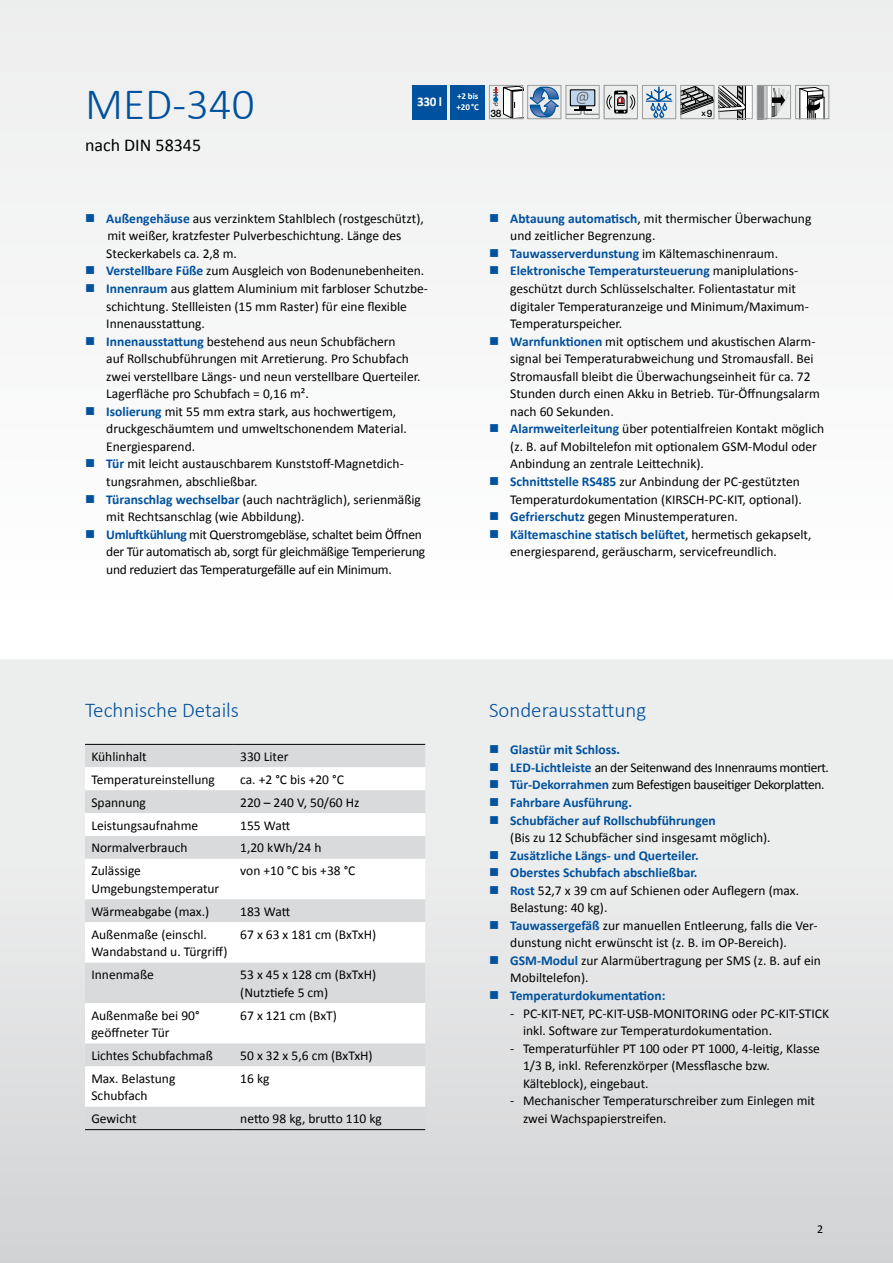
<style>
.page{position:relative;width:893px;height:1263px;background:#fff}
.page>*{position:absolute;margin:0;border:0;box-sizing:border-box;transform-origin:0 0}
.t1{font:300 45px "Calibri";color:#00519e}
.t2{font:300 21px "Calibri";color:#00519e}
.t3{font:18px "Calibri";color:#000}
.t4{font:13.5px/17.5px "Calibri";color:#000}
.t5{font:700 13.5px/17.5px "Calibri";color:#00519e}
.t6{font:700 13.2px "Calibri";color:#fff}
.t7{font:12px "Calibri";color:#000}
.t8{font:500 10.2px "Helvetica Neue";color:#000}
.t9{font:700 9px/10.8px "Calibri";color:#fff}
.t10{font:500 8.1px "Helvetica Neue";color:#000}
.t11{font:500 4.8px "Helvetica Neue";color:#000}
.s1{font-size:10.2px}
.s2{font-weight:700;color:#00519e}
.s3{font-weight:400;color:#000}
</style>
<div class="page">
<div style="left:0;top:0;width:893px;height:617px;background:#f6f6f7"></div>
<svg style="left:0;top:659px;width:893px;height:604px;background:#e2e3e3"></svg>
<div style="left:85px;top:745px;width:340px;height:384px;background:#d9dadb"></div>
<svg style="left:85px;top:767px;width:340px;height:340px"></svg>
<hr style="left:85px;top:744px;width:149px;height:1px;background:#000">
<hr style="left:234px;top:744px;width:191px;height:1px;background:#000">
<hr style="left:85px;top:1129px;width:149px;height:1px;background:#000">
<hr style="left:234px;top:1129px;width:191px;height:1px;background:#000">
<div style="left:412px;top:85px;width:34px;height:34px;background:#00519e"></div>
<div style="left:451px;top:85px;width:34px;height:34px;background:#00519e"></div>
<div style="left:527px;top:85px;width:34px;height:34px;border:1px solid #9c9e9f"></div>
<svg style="left:566px;top:85px;width:34px;height:34px"></svg>
<div style="left:642px;top:85px;width:34px;height:34px;background:#eceded"></div>
<svg style="left:646px;top:87px;width:27px;height:30px"></svg>
<div style="left:642px;top:85px;width:34px;height:34px;border:1px solid #9c9e9f"></div>
<svg style="left:680px;top:85px;width:66px;height:34px"></svg>
<div style="left:719px;top:85px;width:34px;height:34px;border:1px solid #9c9e9f"></div>
<div style="left:489px;top:85px;width:34px;height:34px;background:#eceded"></div>
<svg style="left:493px;top:86px;width:106px;height:33px"></svg>
<div style="left:489px;top:85px;width:34px;height:34px;border:1px solid #9c9e9f"></div>
<div style="left:757px;top:85px;width:6px;height:34px;background:#87888a"></div>
<svg style="left:763px;top:87px;width:26px;height:30px"></svg>
<div style="left:757px;top:85px;width:34px;height:34px;border:1px solid #9c9e9f"></div>
<div style="left:795px;top:85px;width:34px;height:34px;background:#eceded"></div>
<svg style="left:799px;top:87px;width:26px;height:30px"></svg>
<div style="left:795px;top:85px;width:34px;height:34px;border:1px solid #9c9e9f"></div>
<div style="left:604px;top:85px;width:34px;height:34px;background:#eceded;border:1px solid #9c9e9f"></div>
<svg style="left:606px;top:91px;width:29px;height:23px"></svg>
<svg style="left:490px;top:745px;width:23px;height:10px"></svg>
<svg style="left:490px;top:763px;width:23px;height:10px"></svg>
<svg style="left:490px;top:780px;width:23px;height:10px"></svg>
<svg style="left:490px;top:798px;width:23px;height:10px"></svg>
<svg style="left:490px;top:816px;width:23px;height:9px"></svg>
<svg style="left:490px;top:851px;width:23px;height:10px"></svg>
<svg style="left:490px;top:868px;width:23px;height:10px"></svg>
<svg style="left:490px;top:886px;width:23px;height:10px"></svg>
<svg style="left:490px;top:921px;width:23px;height:10px"></svg>
<svg style="left:490px;top:956px;width:23px;height:10px"></svg>
<svg style="left:490px;top:991px;width:23px;height:10px"></svg>
<h1 class="t1" style="left:85px;top:76px;width:171px">MED-340</h1>
<h3 class="t3" style="left:85px;top:133px;width:118px">nach DIN 58345</h3>
<p class="t6" style="left:417px;top:93px;width:26px">330 l</p>
<p class="t9" style="left:457px;top:90px;width:24px">+2 bis +20 °C</p>
<p class="t11" style="left:493px;top:102px;width:7px">°C</p>
<p class="t8" style="left:490px;top:107px;width:13px">38</p>
<p class="t10" style="left:701px;top:108px;width:13px">x<span class="s1">9</span></p>
<p class="t4" style="left:106px;top:210px;width:323px"><span class="s2">Außengehäuse</span> aus verzinktem Stahlblech (rostgeschützt), mit weißer, kratzfester Pulverbeschichtung. Länge des Steckerkabels ca. 2,8 m.<br><span class="s2">Verstellbare Füße</span> zum Ausgleich von Bodenunebenheiten.<br><span class="s2">Innenraum</span> aus glattem Aluminium mit farbloser Schutzbe&shy;schichtung. Stellleisten (15 mm Raster) für eine flexible Innenausstattung.<br><span class="s2">Innenausstattung</span> bestehend aus neun Schubfächern<br>auf Rollschubführungen mit Arretierung. Pro Schubfach zwei verstellbare Längs- und neun verstellbare Querteiler.<br>Lagerfläche pro Schubfach = 0,16 m².<br><span class="s2">Isolierung</span> mit 55 mm extra stark, aus hochwertigem, druckgeschäumtem und umweltschonendem Material.<br>Energiesparend.<br><span class="s2">Tür</span> mit leicht austauschbarem Kunststoff-Magnetdich&shy;tungsrahmen, abschließbar.<br><span class="s2">Türanschlag wechselbar</span> (auch nachträglich), serienmäßig mit Rechtsanschlag (wie Abbildung).<br><span class="s2">Umluftkühlung</span> mit Querstromgebläse, schaltet beim Öffnen der Tür automatisch ab, sorgt für gleichmäßige Temperierung und reduziert das Temperaturgefälle auf ein Minimum.</p>
<p class="t4" style="left:510px;top:210px;width:315px"><span class="s2">Abtauung automatisch</span>, mit thermischer Überwachung und zeitlicher Begrenzung.<br><span class="s2">Tauwasserverdunstung</span> im Kältemaschinenraum.<br><span class="s2">Elektronische Temperatursteuerung</span> maniplulations&shy;geschützt durch Schlüsselschalter. Folientastatur mit digitaler Temperaturanzeige und Minimum/Maximum-Temperaturspeicher.<br><span class="s2">Warnfunktionen</span> mit optischem und akustischen Alarm&shy;signal bei Temperaturabweichung und Stromausfall. Bei Stromausfall bleibt die Überwachungseinheit für ca. 72<br>Stunden durch einen Akku in Betrieb. Tür-Öffnungsalarm nach 60 Sekunden.<br><span class="s2">Alarmweiterleitung</span> über potentialfreien Kontakt möglich (z. B. auf Mobiltelefon mit optionalem GSM-Modul oder Anbindung an zentrale Leittechnik).<br><span class="s2">Schnittstelle RS485</span> zur Anbindung der PC-gestützten Temperaturdokumentation (KIRSCH-PC-KIT, optional).<br><span class="s2">Gefrierschutz</span> gegen Minustemperaturen.<br><span class="s2">Kältemaschine statisch belüftet</span>, hermetisch gekapselt, energiesparend, geräuscharm, servicefreundlich.</p>
<h2 class="t2" style="left:85px;top:697px;width:156px">Technische Details</h2>
<h2 class="t2" style="left:489px;top:697px;width:159px">Sonderausstattung</h2>
<p class="t4" style="left:91px;top:748px;width:57px">Kühlinhalt</p>
<p class="t4" style="left:240px;top:748px;width:50px">330 Liter</p>
<p class="t4" style="left:91px;top:770px;width:125px">Temperatureinstellung</p>
<p class="t4" style="left:240px;top:770px;width:105px">ca. +2 °C bis +20 °C</p>
<p class="t4" style="left:91px;top:793px;width:56px">Spannung</p>
<p class="t4" style="left:240px;top:793px;width:121px">220 – 240 V, 50/60 Hz</p>
<p class="t4" style="left:91px;top:816px;width:108px">Leistungsaufnahme</p>
<p class="t4" style="left:240px;top:816px;width:52px">155 Watt</p>
<p class="t4" style="left:91px;top:839px;width:98px">Normalverbrauch</p>
<p class="t4" style="left:240px;top:839px;width:83px">1,20 kWh/24 h</p>
<p class="t4" style="left:91px;top:862px;width:129px">Zulässige<br>Umgebungstemperatur</p>
<p class="t4" style="left:240px;top:862px;width:117px">von +10 °C bis +38 °C</p>
<p class="t4" style="left:91px;top:902px;width:119px">Wärmeabgabe (max.)</p>
<p class="t4" style="left:240px;top:902px;width:52px">183 Watt</p>
<p class="t4" style="left:91px;top:925px;width:138px">Außenmaße (einschl.<br>Wandabstand u. Türgriff)</p>
<p class="t4" style="left:240px;top:925px;width:137px">67 x 63 x 181 cm (BxTxH)</p>
<p class="t4" style="left:91px;top:966px;width:64px">Innenmaße</p>
<p class="t4" style="left:240px;top:966px;width:137px">53 x 45 x 128 cm (BxTxH) (Nutztiefe 5 cm)</p>
<p class="t4" style="left:91px;top:1006px;width:110px">Außenmaße bei 90° geöffneter Tür</p>
<p class="t4" style="left:240px;top:1006px;width:98px">67 x 121 cm (BxT)</p>
<p class="t4" style="left:91px;top:1047px;width:123px">Lichtes Schubfachmaß</p>
<p class="t4" style="left:240px;top:1047px;width:134px">50 x 32 x 5,6 cm (BxTxH)</p>
<p class="t4" style="left:91px;top:1069px;width:85px">Max. Belastung<br>Schubfach</p>
<p class="t4" style="left:240px;top:1069px;width:31px">16 kg</p>
<p class="t4" style="left:91px;top:1110px;width:47px">Gewicht</p>
<p class="t4" style="left:240px;top:1110px;width:143px">netto 98 kg, brutto 110 kg</p>
<p class="t5" style="left:510px;top:741px;width:320px">Glastür mit Schloss.<br>LED-Lichtleiste <span class="s3">an der Seitenwand des Innenraums montiert.<br></span>Tür-Dekorrahmen <span class="s3">zum Befestigen bauseitiger Dekorplatten.<br></span>Fahrbare Ausführung.<br>Schubfächer auf Rollschubführungen</p>
<p class="t4" style="left:510px;top:829px;width:262px">(Bis zu 12 Schubfächer sind insgesamt möglich).</p>
<p class="t4" style="left:510px;top:846px;width:312px"><span class="s2">Zusätzliche Längs- und Querteiler.<br>Oberstes Schubfach abschließbar.<br>Rost</span> 52,7 x 39 cm auf Schienen oder Auflegern (max.<br>Belastung: 40 kg).<br><span class="s2">Tauwassergefäß</span> zur manuellen Entleerung, falls die Ver&shy;dunstung nicht erwünscht ist (z. B. im OP-Bereich).<br><span class="s2">GSM-Modul</span> zur Alarmübertragung per SMS (z. B. auf ein Mobiltelefon).</p>
<p class="t5" style="left:510px;top:987px;width:157px">Temperaturdokumentation:</p>
<p class="t4" style="left:523px;top:1004px;width:308px;text-indent:-13px">- PC-KIT-NET, PC-KIT-USB-MONITORING oder PC-KIT-STICK inkl. Software zur Temperaturdokumentation.</p>
<p class="t4" style="left:523px;top:1039px;width:299px;text-indent:-13px">- Temperaturfühler PT 100 oder PT 1000, 4-leitig, Klasse<br>1/3 B, inkl. Referenzkörper (Messflasche bzw.<br>Kälteblock), eingebaut.</p>
<p class="t4" style="left:523px;top:1092px;width:294px;text-indent:-13px">- Mechanischer Temperaturschreiber zum Einlegen mit zwei Wachspapierstreifen.</p>
<p class="t7" style="left:817px;top:1222px;width:8px">2</p>
</div>
